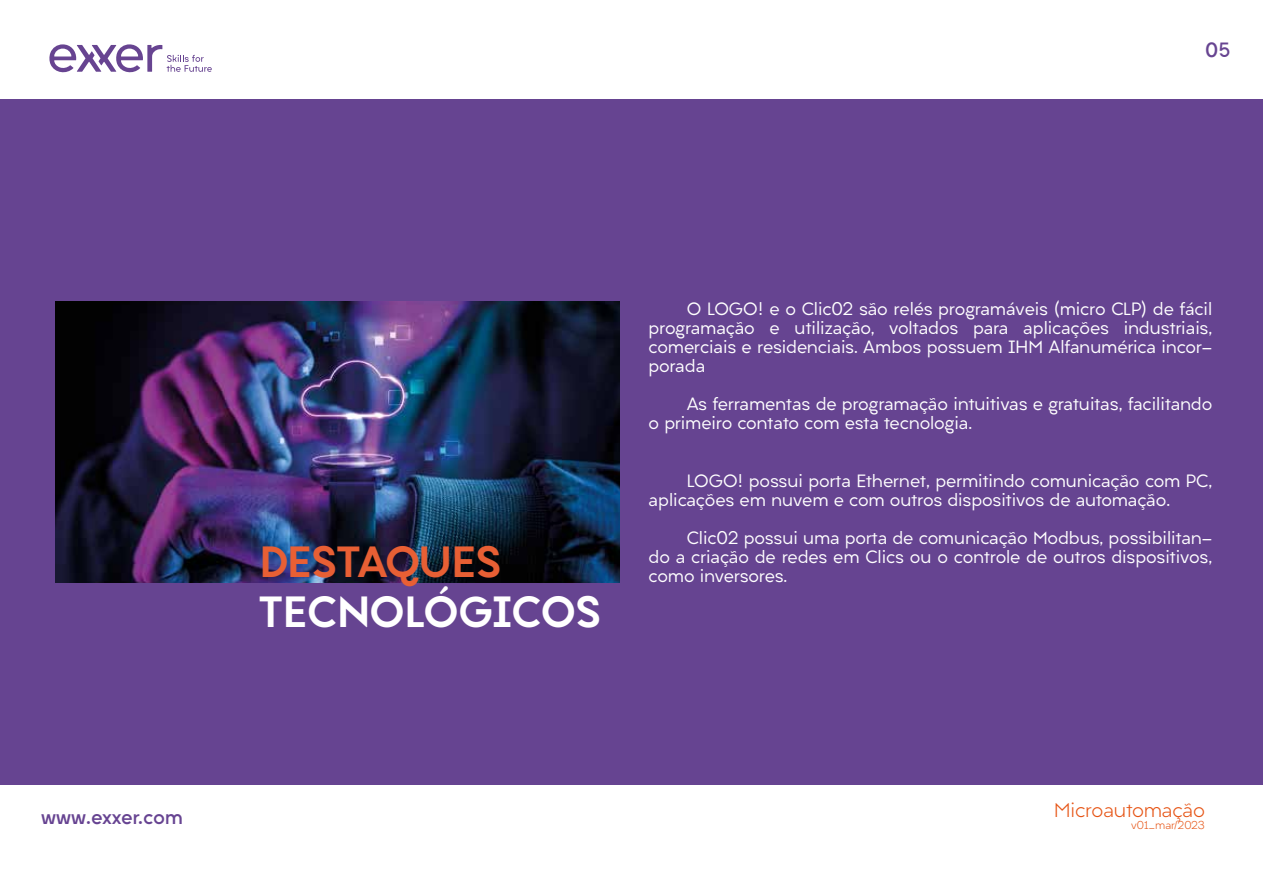
<style>
.page{position:relative;width:1263px;height:893px;background:#fff}
.page>*{position:absolute;margin:0;border:0;box-sizing:border-box;transform-origin:0 0}
.t1{font:900 41.55px "Liber Grotesque Family";letter-spacing:-.01em;color:#fff}
.t2{font:900 41.55px "Liber Grotesque Family";letter-spacing:-.01em;color:#e85f34}
.t3{font:300 19.05px "Liber Grotesque Family";letter-spacing:-.01em;color:#e65313}
.t4{font:700 19.05px "Liber Grotesque Family";letter-spacing:-.015em;color:#674492}
.t5{font:700 19.05px "Liber Grotesque Family";color:#674491}
.t6{font:16.95px/19px "Liber Grotesque Family";letter-spacing:-.01em;color:#fff;text-align:justify}
.t7{font:300 10.65px "Liber Grotesque Family";color:#e65313}
</style>
<div class="page">
<div style="left:0;top:99px;width:1263px;height:686px;background:#664491"></div>
<svg style="left:49px;top:44px;width:163px;height:29px"></svg>
<img style="left:56px;top:302px;width:563px;height:280px">
<p class="t5" style="left:1205px;top:38px;width:27px">05</p>
<h1 class="t2" style="left:259px;top:536px;width:244px">DESTAQUES</h1>
<h1 class="t1" style="left:259px;top:586px;width:343px">TECNOLÓGICOS</h1>
<p class="t6" style="left:649px;top:299px;width:565px;text-indent:38px">O LOGO! e o Clic02 são relés programáveis (micro CLP) de fácil programação e utilização, voltados para aplicações industriais, comerciais e residenciais. Ambos possuem IHM Alfanumérica incor&shy;porada</p>
<p class="t6" style="left:649px;top:395px;width:565px;text-indent:38px">As ferramentas de programação intuitivas e gratuitas, facilitando o primeiro contato com esta tecnologia.</p>
<p class="t6" style="left:649px;top:471px;width:565px;text-indent:38px">LOGO! possui porta Ethernet, permitindo comunicação com PC, aplicações em nuvem e com outros dispositivos de automação.</p>
<p class="t6" style="left:649px;top:528px;width:565px;text-indent:38px">Clic02 possui uma porta de comunicação Modbus, possibilitan&shy;do a criação de redes em Clics ou o controle de outros dispositivos, como inversores.</p>
<p class="t4" style="left:41px;top:805px;width:143px">www.exxer.com</p>
<p class="t3" style="left:1054px;top:798px;width:152px">Microautomação</p>
<p class="t7" style="left:1131px;top:819px;width:75px">v01_mar/2023</p>
</div>
